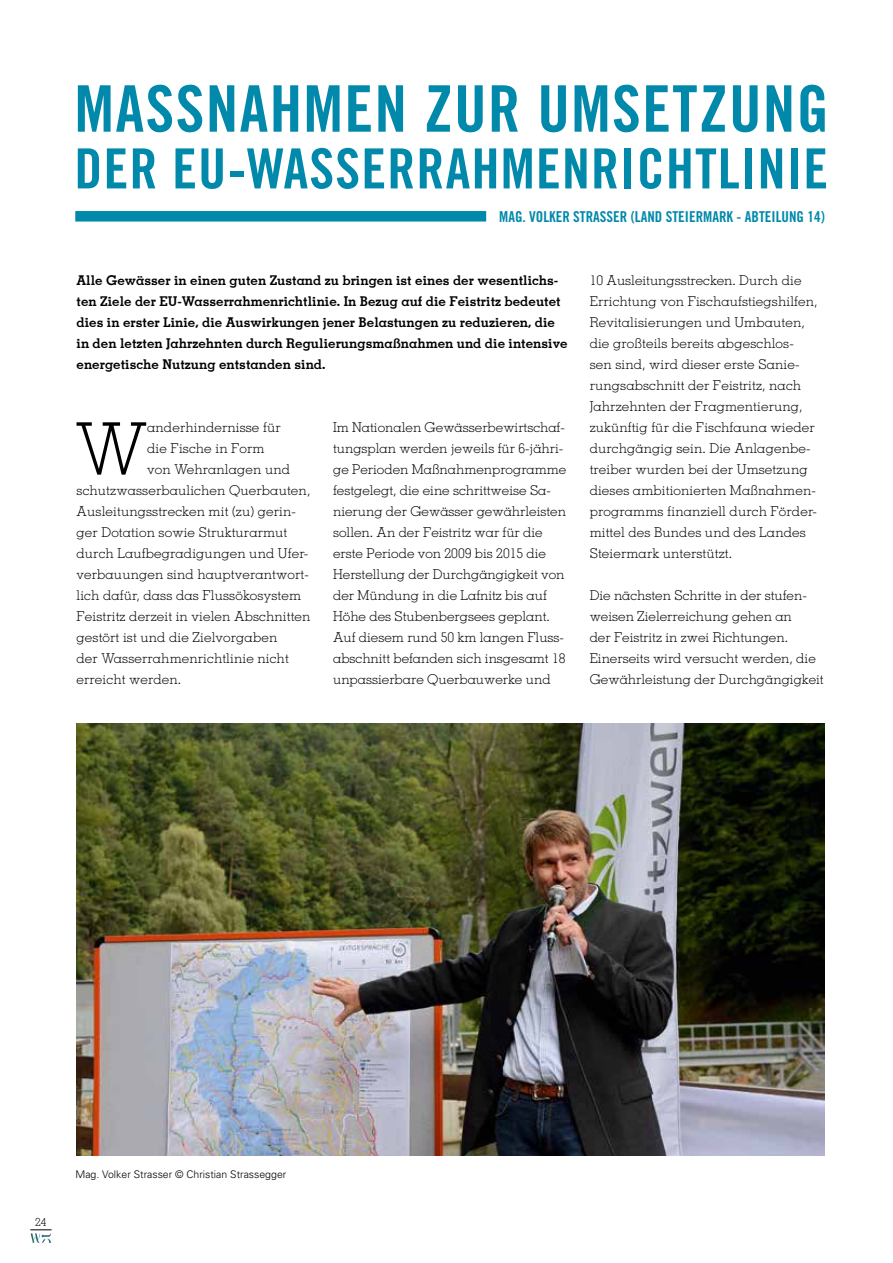
<style>
.page{position:relative;width:893px;height:1263px;background:#fff}
.page>*{position:absolute;margin:0;border:0;box-sizing:border-box;transform-origin:0 0}
.t1{font:300 71.7px "Memphis";color:#000}
.t2{font:64.35px "Trade Gothic Bold Cond Twenty";letter-spacing:.02em;color:#0089aa}
.t3{font:55.35px "Trade Gothic Bold Cond Twenty";letter-spacing:.02em;color:#0089aa}
.t4{font:15px "Trade Gothic Bold Cond Twenty";color:#0089aa}
.t5{font:300 13.5px/21px "Memphis";letter-spacing:.01em;color:#000}
.t6{font:700 13.5px/21px "Memphis";color:#000}
.t7{font:300 11.25px "Memphis";color:#000}
.t8{font:300 10.5px "Univers";color:#000}
</style>
<div class="page">
<img style="left:31px;top:1233px;width:20px;height:10px">
<svg style="left:30px;top:1229px;width:22px;height:1px"></svg>
<div style="left:75px;top:211px;width:411px;height:11px;background:#0089aa"></div>
<img style="left:77px;top:723px;width:748px;height:433px">
<h2 class="t2" style="left:74px;top:70px;width:756px">MASSNAHMEN ZUR UMSETZUNG</h2>
<h3 class="t3" style="left:74px;top:135px;width:755px">DER EU-WASSERRAHMENRICHTLINIE</h3>
<p class="t4" style="left:499px;top:208px;width:327px">MAG. VOLKER STRASSER (LAND STEIERMARK - ABTEILUNG 14)</p>
<p class="t6" style="left:77px;top:269px;width:493px">Alle Gewässer in einen guten Zustand zu bringen ist eines der wesentlichs&shy;ten Ziele der EU-Wasserrahmenrichtlinie. In Bezug auf die Feistritz bedeutet dies in erster Linie, die Auswirkungen jener Belastungen zu reduzieren, die in den letzten Jahrzehnten durch Regulierungsmaßnahmen und die intensive energetische Nutzung entstanden sind.</p>
<h1 class="t1" style="left:76px;top:405px;width:73px">W</h1>
<p class="t5" style="left:147px;top:416px;width:135px">anderhindernisse für</p>
<p class="t5" style="left:147px;top:437px;width:119px">die Fische in Form</p>
<p class="t5" style="left:147px;top:458px;width:144px">von Wehranlagen und</p>
<p class="t5" style="left:77px;top:479px;width:235px">schutzwasserbaulichen Querbauten,</p>
<p class="t5" style="left:77px;top:500px;width:221px">Ausleitungsstrecken mit (zu) gerin-</p>
<p class="t5" style="left:77px;top:521px;width:212px">ger Dotation sowie Strukturarmut</p>
<p class="t5" style="left:77px;top:542px;width:233px">durch Laufbegradigungen und Ufer-</p>
<p class="t5" style="left:77px;top:563px;width:234px">verbauungen sind hauptverantwort-</p>
<p class="t5" style="left:77px;top:584px;width:226px">lich dafür, dass das Flussökosystem</p>
<p class="t5" style="left:77px;top:605px;width:235px">Feistritz derzeit in vielen Abschnitten</p>
<p class="t5" style="left:77px;top:626px;width:202px">gestört ist und die Zielvorgaben</p>
<p class="t5" style="left:77px;top:647px;width:214px">der Wasserrahmenrichtlinie nicht</p>
<p class="t5" style="left:77px;top:668px;width:106px">erreicht werden.</p>
<p class="t5" style="left:333px;top:416px;width:235px">Im Nationalen Gewässerbewirtschaf&shy;tungsplan werden jeweils für 6-jähri&shy;ge Perioden Maßnahmenprogramme festgelegt, die eine schrittweise Sa&shy;nierung der Gewässer gewährleisten sollen. An der Feistritz war für die erste Periode von 2009 bis 2015 die Herstellung der Durchgängigkeit von der Mündung in die Lafnitz bis auf Höhe des Stubenbergsees geplant.<br>Auf diesem rund 50 km langen Fluss&shy;abschnitt befanden sich insgesamt 18 unpassierbare Querbauwerke und</p>
<p class="t5" style="left:590px;top:269px;width:229px">10 Ausleitungsstrecken. Durch die Errichtung von Fischaufstiegshilfen, Revitalisierungen und Umbauten, die großteils bereits abgeschlos&shy;sen sind, wird dieser erste Sanie&shy;rungsabschnitt der Feistritz, nach Jahrzehnten der Fragmentierung, zukünftig für die Fischfauna wieder durchgängig sein. Die Anlagenbe&shy;treiber wurden bei der Umsetzung dieses ambitionierten Maßnahmen&shy;programms finanziell durch Förder&shy;mittel des Bundes und des Landes Steiermark unterstützt.</p>
<p class="t5" style="left:590px;top:585px;width:236px">Die nächsten Schritte in der stufen&shy;weisen Zielerreichung gehen an<br>der Feistritz in zwei Richtungen.<br>Einerseits wird versucht werden, die Gewährleistung der Durchgängigkeit</p>
<p class="t7" style="left:35px;top:1215px;width:13px">24</p>
<p class="t8" style="left:75px;top:1168px;width:212px">Mag. Volker Strasser © Christian Strassegger</p>
</div>
